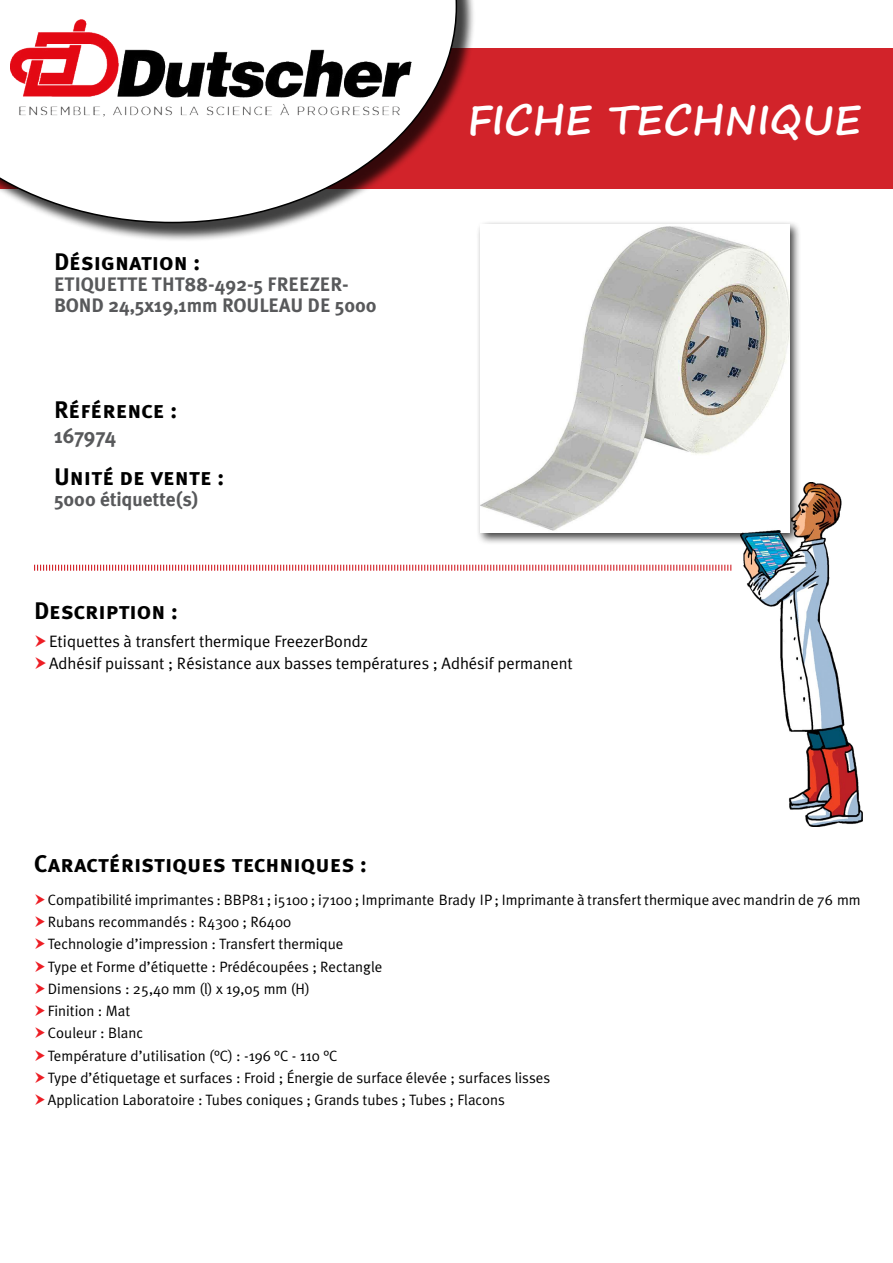
<style>
.page{position:relative;width:893px;height:1263px;background:#fff}
.page>*{position:absolute;margin:0;border:0;box-sizing:border-box;transform-origin:0 0}
.t1{font:700 40.5px "Segoe Print";color:#fff}
.t2{font:24px "Meta Plus Bold Caps";color:#000}
.t3{font:700 21px "Meta Plus";color:#58595b}
.t4{font:700 19.5px/21px "Meta Plus";color:#58595b}
.t5{font:16.5px/22.2px "Meta Plus Normal";color:#000}
.t6{font:15px/22.2px "Meta Plus Normal";color:#000}
</style>
<div class="page">
<div style="left:0;top:49px;width:893px;height:140px;background:#d2232a"></div>
<div style="left:0;top:0;width:475px;height:242px;background:#000;opacity:.75"></div>
<svg style="left:0;top:0;width:457px;height:223px"></svg>
<div style="left:476px;top:220px;width:326px;height:325px;background:#000;opacity:.75"></div>
<img style="left:480px;top:224px;width:309px;height:309px">
<svg style="left:34px;top:564px;width:698px;height:7px"></svg>
<img style="left:741px;top:483px;width:121px;height:343px">
<h2 class="t2" style="left:54px;top:248px;width:148px">Désignation :</h2>
<h3 class="t4" style="left:54px;top:274px;width:324px">ETIQUETTE THT88-492-5 FREEZER-<br>BOND 24,5x19,1mm ROULEAU DE 5000</h3>
<h2 class="t2" style="left:54px;top:396px;width:125px">Référence :</h2>
<h3 class="t3" style="left:54px;top:424px;width:64px">167974</h3>
<h2 class="t2" style="left:54px;top:463px;width:172px">Unité de vente :</h2>
<h3 class="t4" style="left:54px;top:489px;width:146px">5000 étiquette(s)</h3>
<h2 class="t2" style="left:34px;top:596px;width:146px">Description :</h2>
<h1 class="t1" style="left:467px;top:83px;width:395px">FICHE TECHNIQUE</h1>
<p class="t5" style="left:49px;top:630px;width:525px">Etiquettes à transfert thermique FreezerBondz<br>Adhésif puissant ; Résistance aux basses températures ; Adhésif permanent</p>
<h2 class="t2" style="left:34px;top:850px;width:335px">Caractéristiques techniques :</h2>
<p class="t6" style="left:48px;top:888px;width:814px">Compatibilité imprimantes : BBP81 ; i5100 ; i7100 ; Imprimante Brady IP ; Imprimante à transfert thermique avec mandrin de 76 mm Rubans recommandés : R4300 ; R6400<br>Technologie d’impression : Transfert thermique<br>Type et Forme d’étiquette : Prédécoupées ; Rectangle<br>Dimensions : 25,40 mm (l) x 19,05 mm (H)<br>Finition : Mat<br>Couleur : Blanc<br>Température d’utilisation (°C) : -196 °C - 110 °C<br>Type d’étiquetage et surfaces : Froid ; Énergie de surface élevée ; surfaces lisses<br>Application Laboratoire : Tubes coniques ; Grands tubes ; Tubes ; Flacons</p>
</div>
